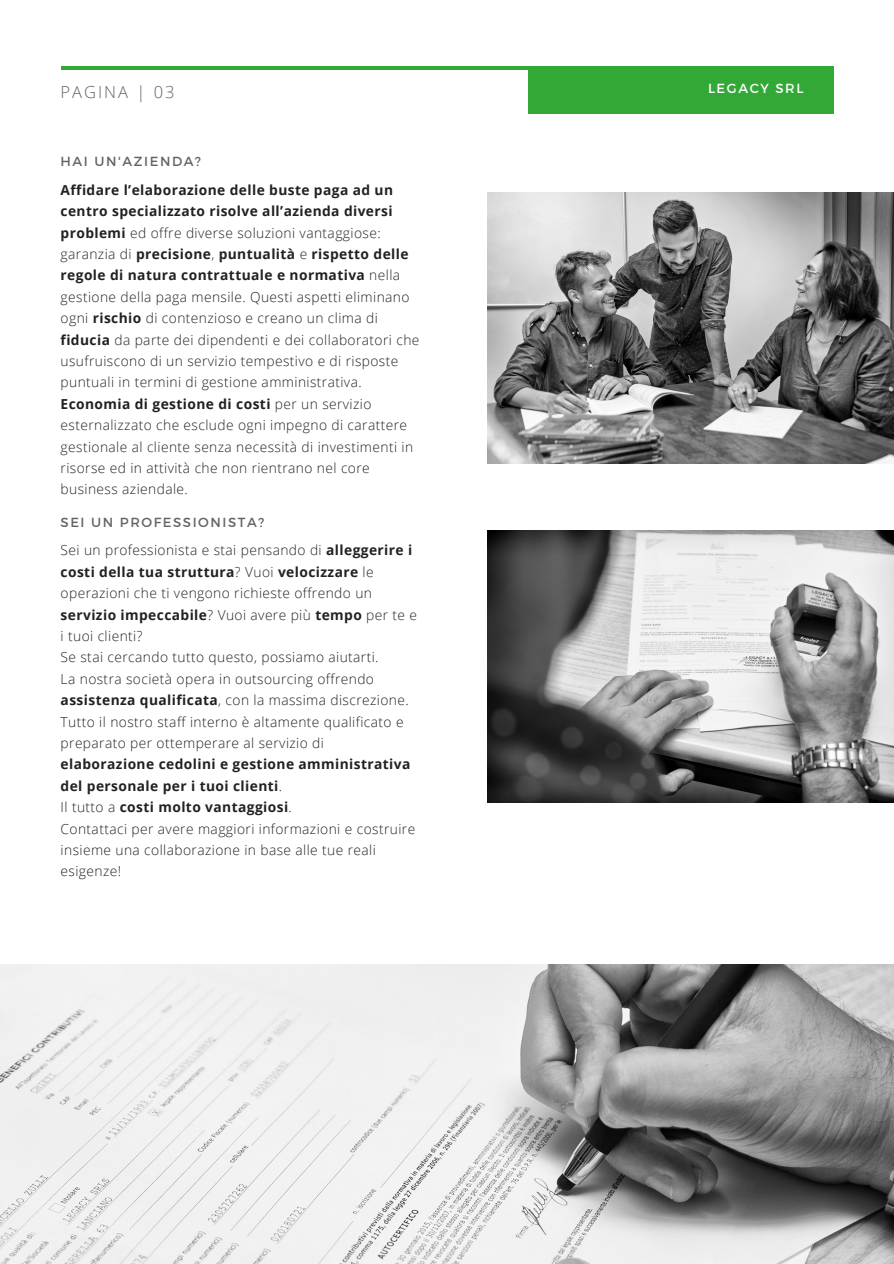
<style>
.page{position:relative;width:894px;height:1264px;background:#fff}
.page>*{position:absolute;margin:0;border:0;box-sizing:border-box;transform-origin:0 0}
.t1{font:300 16.5px "Open Sans";letter-spacing:.12em;color:#646464}
.t2{font:300 13.8px/21.5px "Open Sans";letter-spacing:.03em;color:#222}
.t3{font:700 13.8px/21.5px "Open Sans";letter-spacing:.03em;color:#222;text-align:justify}
.t4{font:13.2px "Montserrat";letter-spacing:.12em;color:#646464}
.t5{font:13.2px "Montserrat";letter-spacing:.12em;color:#fff}
.s1{font-weight:300}
.s2{font-weight:700}
</style>
<div class="page">
<hr style="left:61px;top:66px;width:771px;height:4px;background:#32a936">
<div style="left:528px;top:66px;width:305px;height:48px;background:#32a936"></div>
<img style="left:0;top:964px;width:893px;height:299px">
<img style="left:487px;top:192px;width:406px;height:272px">
<img style="left:487px;top:530px;width:406px;height:272px">
<p class="t1" style="left:61px;top:80px;width:115px">PAGINA | 03</p>
<p class="t5" style="left:707px;top:80px;width:97px">LEGACY SRL</p>
<p class="t4" style="left:61px;top:153px;width:142px">HAI UN'AZIENDA?</p>
<p class="t3" style="left:61px;top:179px;width:334px">Affidare l’elaborazione delle buste paga ad un centro specializzato risolve all’azienda diversi problemi <span class="s1">ed offre diverse soluzioni vantaggiose:</span></p>
<p class="t2" style="left:61px;top:243px;width:360px">garanzia di <span class="s2">precisione</span>, <span class="s2">puntualità</span> e <span class="s2">rispetto delle regole di natura contrattuale e normativa</span> nella gestione della paga mensile. Questi aspetti eliminano ogni <span class="s2">rischio</span> di contenzioso e creano un clima di <span class="s2">fiducia</span> da parte dei dipendenti e dei collaboratori che usufruiscono di un servizio tempestivo e di risposte puntuali in termini di gestione amministrativa.</p>
<p class="t2" style="left:61px;top:393px;width:348px"><span class="s2">Economia di gestione di costi</span> per un servizio esternalizzato che esclude ogni impegno di carattere</p>
<p class="t2" style="left:61px;top:435px;width:354px">gestionale al cliente senza necessità di investimenti in risorse ed in attività che non rientrano nel core</p>
<p class="t2" style="left:61px;top:478px;width:129px">business aziendale.</p>
<p class="t4" style="left:61px;top:513px;width:205px">SEI UN PROFESSIONISTA?</p>
<p class="t2" style="left:61px;top:539px;width:358px">Sei un professionista e stai pensando di <span class="s2">alleggerire i costi della tua struttura</span>? Vuoi <span class="s2">velocizzare</span> le operazioni che ti vengono richieste offrendo un <span class="s2">servizio impeccabile</span>? Vuoi avere più <span class="s2">tempo</span> per te e i tuoi clienti?</p>
<p class="t2" style="left:61px;top:646px;width:319px">Se stai cercando tutto questo, possiamo aiutarti.</p>
<p class="t2" style="left:61px;top:667px;width:351px">La nostra società opera in outsourcing offrendo <span class="s2">assistenza qualificata</span>, con la massima discrezione.<br>Tutto il nostro staff interno è altamente qualificato e preparato per ottemperare al servizio di <span class="s2">elaborazione cedolini e gestione amministrativa del personale per i tuoi clienti</span>.</p>
<p class="t3" style="left:61px;top:796px;width:233px"><span class="s1">Il tutto a</span> costi molto vantaggiosi<span class="s1">.</span></p>
<p class="t2" style="left:61px;top:817px;width:356px">Contattaci per avere maggiori informazioni e costruire insieme una collaborazione in base alle tue reali esigenze!</p>
</div>
